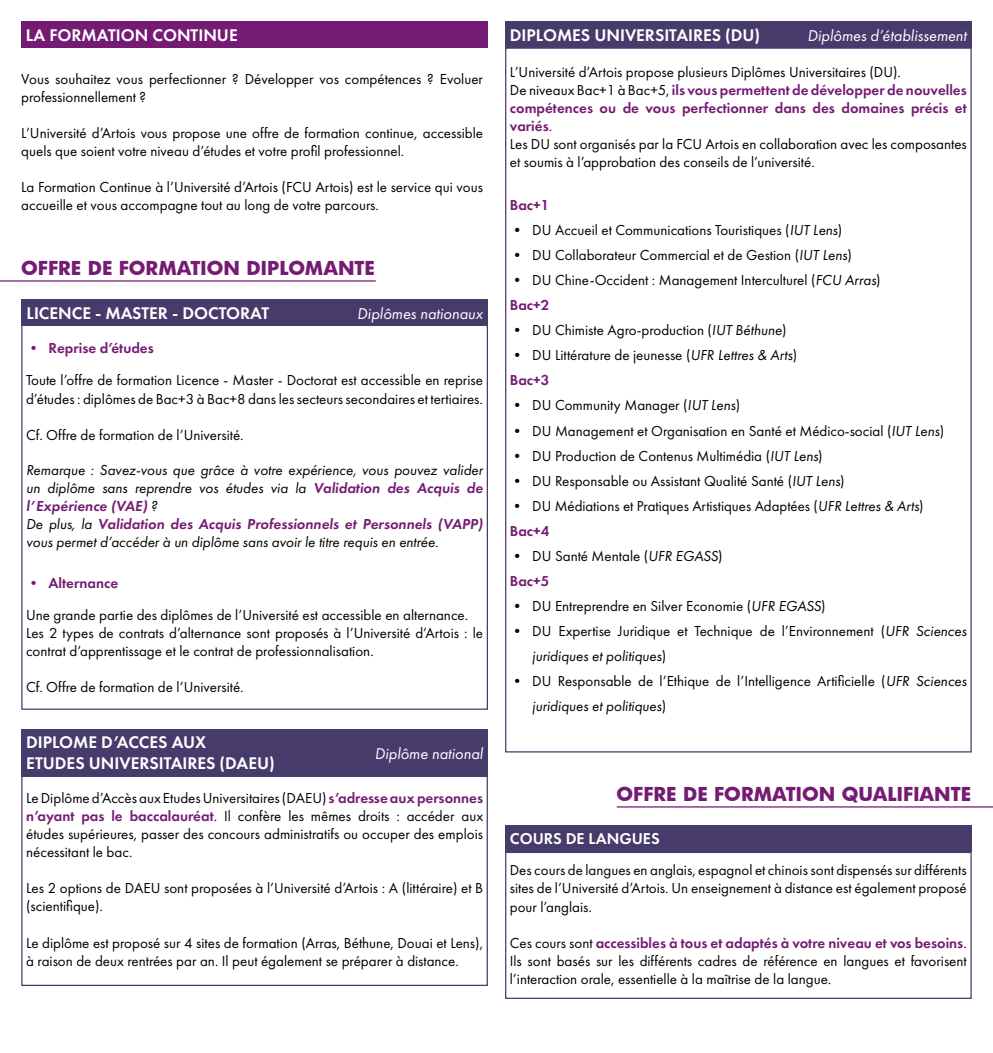
<style>
.page{position:relative;width:993px;height:1053px;background:#fff}
.page>*{position:absolute;margin:0;border:0;box-sizing:border-box;transform-origin:0 0}
.t1{font:700 18.75px "Futura";color:#751b74}
.t2{font:600 17.5px/21px "Futura PT";color:#fff}
.t3{font:italic 16.25px "Futura PT";color:#fff}
.t4{font:600 16.25px "Futura PT";color:#fff}
.t5{font:15px/18px "Futura PT";color:#000}
.t6{font:italic 15px/18px "Futura PT";color:#000}
.t7{font:600 15px "Futura PT";color:#751b74}
.s1{font-weight:600;color:#751b74}
.s2{font-style:italic}
</style>
<div class="page">
<hr style="left:0;top:280px;width:376px;height:1px;background:#751b74">
<div style="left:21px;top:299px;width:466px;height:27px;background:#473b6b"></div>
<div style="left:21px;top:729px;width:467px;height:47px;background:#473b6b"></div>
<div style="left:21px;top:774px;width:466px;height:211px;border:1px solid #473b6b"></div>
<div style="left:505px;top:21px;width:466px;height:27px;background:#473b6b"></div>
<div style="left:505px;top:825px;width:466px;height:27px;background:#473b6b"></div>
<div style="left:505px;top:851px;width:466px;height:147px;border:1px solid #473b6b"></div>
<div style="left:21px;top:21px;width:467px;height:26px;background:#751b74"></div>
<hr style="left:616px;top:806px;width:376px;height:1px;background:#751b74">
<p class="t2" style="left:26px;top:24px;width:213px">LA FORMATION CONTINUE</p>
<p class="t5" style="left:21px;top:70px;width:463px">Vous souhaitez vous perfectionner ? Développer vos compétences ? Evoluer professionnellement ?</p>
<p class="t5" style="left:21px;top:124px;width:463px">L’Université d’Artois vous propose une offre de formation continue, accessible quels que soient votre niveau d’études et votre profil professionnel.</p>
<p class="t5" style="left:21px;top:178px;width:463px">La Formation Continue à l’Université d’Artois (FCU Artois) est le service qui vous accueille et vous accompagne tout au long de votre parcours.</p>
<p class="t1" style="left:21px;top:254px;width:355px">OFFRE DE FORMATION DIPLOMANTE</p>
<p class="t2" style="left:27px;top:302px;width:244px">LICENCE - MASTER - DOCTORAT</p>
<p class="t3" style="left:357px;top:303px;width:127px">Diplômes nationaux</p>
<p class="t7" style="left:26px;top:338px;width:129px">• Reprise d’études</p>
<p class="t5" style="left:26px;top:371px;width:458px">Toute l’offre de formation Licence - Master - Doctorat est accessible en reprise d’études : diplômes de Bac+3 à Bac+8 dans les secteurs secondaires et tertiaires.</p>
<p class="t5" style="left:26px;top:425px;width:219px">Cf. Offre de formation de l’Université.</p>
<p class="t6" style="left:26px;top:461px;width:458px">Remarque : Savez-vous que grâce à votre expérience, vous pouvez valider un diplôme sans reprendre vos études via la <span class="s1">Validation des Acquis de l’Expérience (VAE)</span> ?<br>De plus, la <span class="s1">Validation des Acquis Professionnels et Personnels (VAPP) </span>vous permet d’accéder à un diplôme sans avoir le titre requis en entrée.</p>
<p class="t7" style="left:26px;top:573px;width:94px">• Alternance</p>
<p class="t5" style="left:26px;top:606px;width:458px">Une grande partie des diplômes de l’Université est accessible en alternance.<br>Les 2 types de contrats d’alternance sont proposés à l’Université d’Artois : le contrat d’apprentissage et le contrat de professionnalisation.</p>
<p class="t5" style="left:26px;top:678px;width:219px">Cf. Offre de formation de l’Université.</p>
<p class="t2" style="left:26px;top:731px;width:250px">DIPLOME D’ACCES AUX<br>ETUDES UNIVERSITAIRES (DAEU)</p>
<p class="t3" style="left:374px;top:744px;width:110px">Diplôme national</p>
<p class="t5" style="left:26px;top:789px;width:458px;text-align:justify">Le Diplôme d’Accès aux Etudes Universitaires (DAEU) <span class="s1">s’adresse aux personnes n’ayant pas le baccalauréat</span>. Il confère les mêmes droits : accéder aux études supérieures, passer des concours administratifs ou occuper des emplois nécessitant le bac.</p>
<p class="t5" style="left:26px;top:879px;width:458px">Les 2 options de DAEU sont proposées à l’Université d’Artois : A (littéraire) et B (scientifique).</p>
<p class="t5" style="left:26px;top:933px;width:458px">Le diplôme est proposé sur 4 sites de formation (Arras, Béthune, Douai et Lens), à raison de deux rentrées par an. Il peut également se préparer à distance.</p>
<p class="t2" style="left:509px;top:25px;width:252px">DIPLOMES UNIVERSITAIRES (DU)</p>
<p class="t3" style="left:807px;top:26px;width:161px">Diplômes d’établissement</p>
<p class="t5" style="left:509px;top:63px;width:458px">L’Université d’Artois propose plusieurs Diplômes Universitaires (DU).<br>De niveaux Bac+1 à Bac+5, <span class="s1">ils vous permettent de développer de nouvelles compétences ou de vous perfectionner dans des domaines précis et variés</span>.<br>Les DU sont organisés par la FCU Artois en collaboration avec les composantes et soumis à l’approbation des conseils de l’université.</p>
<p class="t7" style="left:509px;top:196px;width:41px">Bac+1</p>
<p class="t5" style="left:509px;top:221px;width:334px">• DU Accueil et Communications Touristiques (<span class="s2">IUT Lens</span>)</p>
<p class="t5" style="left:509px;top:246px;width:343px">• DU Collaborateur Commercial et de Gestion (<span class="s2">IUT Lens</span>)</p>
<p class="t5" style="left:509px;top:268px;width:372px;line-height:25px">• DU Chine-Occident : Management Interculturel (<span class="s2">FCU Arras</span>)<br><span class="s1">Bac+2</span></p>
<p class="t5" style="left:509px;top:321px;width:278px">• DU Chimiste Agro-production (<span class="s2">IUT Béthune</span>)</p>
<p class="t5" style="left:509px;top:343px;width:289px;line-height:25px">• DU Littérature de jeunesse (<span class="s2">UFR Lettres &amp; Arts</span>)<br><span class="s1">Bac+3</span></p>
<p class="t5" style="left:509px;top:396px;width:232px">• DU Community Manager (<span class="s2">IUT Lens</span>)</p>
<p class="t5" style="left:509px;top:421px;width:435px">• DU Management et Organisation en Santé et Médico-social (<span class="s2">IUT Lens</span>)</p>
<p class="t5" style="left:509px;top:446px;width:314px">• DU Production de Contenus Multimédia (<span class="s2">IUT Lens</span>)</p>
<p class="t5" style="left:509px;top:471px;width:336px">• DU Responsable ou Assistant Qualité Santé (<span class="s2">IUT Lens</span>)</p>
<p class="t5" style="left:509px;top:493px;width:415px;line-height:25px">• DU Médiations et Pratiques Artistiques Adaptées (<span class="s2">UFR Lettres &amp; Arts</span>)<br><span class="s1">Bac+4</span></p>
<p class="t5" style="left:509px;top:543px;width:214px;line-height:25px">• DU Santé Mentale (<span class="s2">UFR EGASS</span>)<br><span class="s1">Bac+5</span></p>
<p class="t5" style="left:509px;top:596px;width:317px">• DU Entreprendre en Silver Economie (<span class="s2">UFR EGASS</span>)</p>
<p class="t5" style="left:532px;top:618px;width:436px;line-height:25px;text-indent:-22px">• DU Expertise Juridique et Technique de l’Environnement (<span class="s2">UFR Sciences juridiques et politiques</span>)</p>
<p class="t5" style="left:532px;top:668px;width:436px;line-height:25px;text-indent:-22px">• DU Responsable de l’Ethique de l’Intelligence Artificielle (<span class="s2">UFR Sciences juridiques et politiques</span>)</p>
<p class="t1" style="left:616px;top:780px;width:356px">OFFRE DE FORMATION QUALIFIANTE</p>
<p class="t4" style="left:509px;top:828px;width:151px">COURS DE LANGUES</p>
<p class="t5" style="left:509px;top:861px;width:458px;text-align:justify">Des cours de langues en anglais, espagnol et chinois sont dispensés sur différents sites de l’Université d’Artois. Un enseignement à distance est également proposé pour l’anglais.</p>
<p class="t5" style="left:509px;top:933px;width:458px;text-align:justify">Ces cours sont <span class="s1">accessibles à tous et adaptés à votre niveau et vos besoins</span>.<br>Ils sont basés sur les différents cadres de référence en langues et favorisent l’interaction orale, essentielle à la maîtrise de la langue.</p>
</div>
